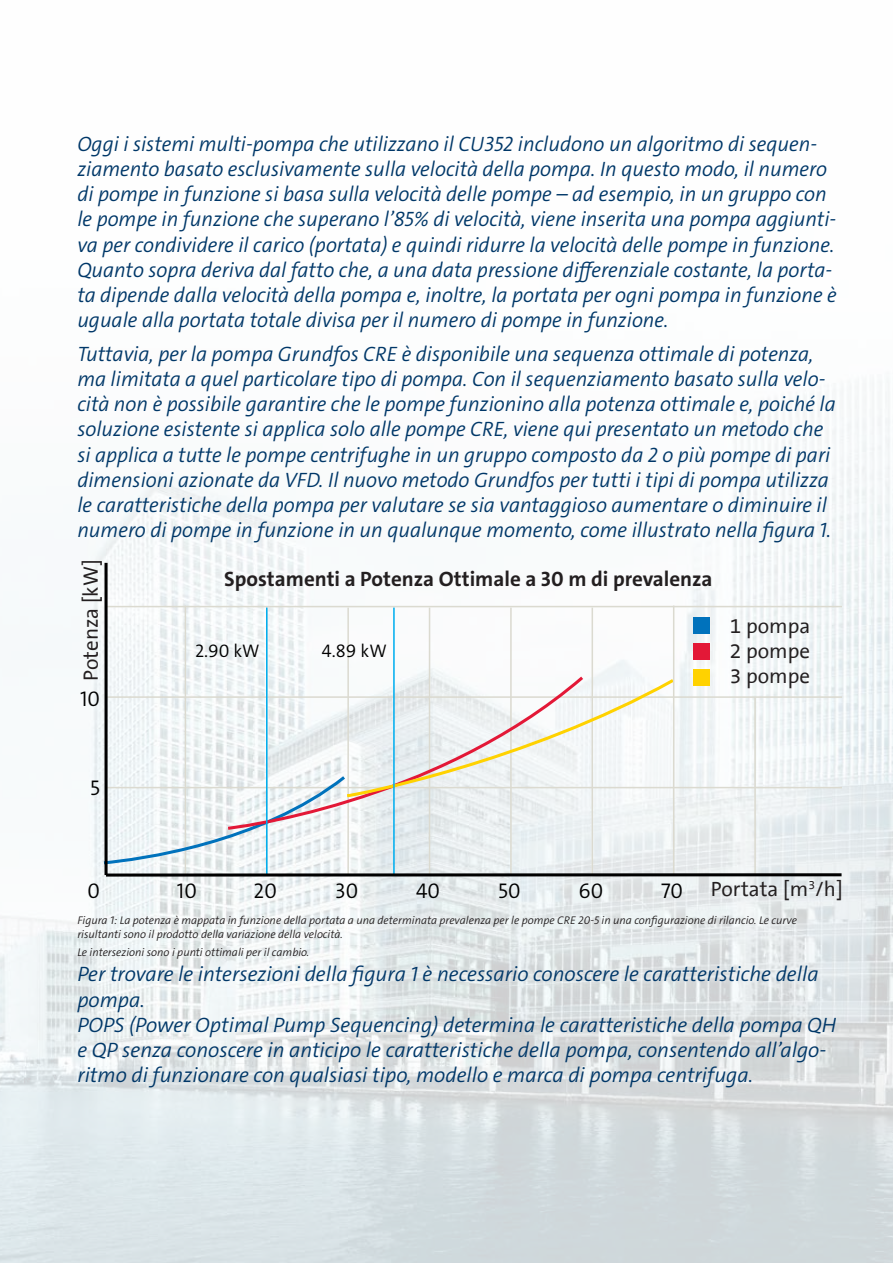
<style>
.page{position:relative;width:893px;height:1263px;background:#fff}
.page>*{position:absolute;margin:0;border:0;box-sizing:border-box;transform-origin:0 0}
.t1{font:21.3px "Grundfos The Sans V2 OT 4 SL";color:#000}
.t2{font:italic 300 21px/25.2px "Grundfos The Sans";color:#003768}
.t3{font:700 21px "Grundfos The Sans";color:#231f20}
.t4{font:21px "Grundfos The Sans";color:#231f20}
.t5{font:18.3px "Grundfos The Sans V2 OT 4 SL";color:#000}
.t6{font:italic 300 11.25px/13.5px "Grundfos The Sans";color:#231f20}
</style>
<div class="page">
<img style="left:0;top:380px;width:893px;height:883px">
<hr style="left:105px;top:787px;width:737px;height:1px;background:#dbdad0">
<hr style="left:105px;top:696px;width:737px;height:2px;background:#dbdad0">
<hr style="left:105px;top:606px;width:737px;height:1px;background:#dbdad0">
<hr style="left:185px;top:605px;width:1px;height:270px;background:#dbdad0">
<hr style="left:347px;top:608px;width:2px;height:267px;background:#dbdad0">
<hr style="left:429px;top:608px;width:1px;height:267px;background:#dbdad0">
<hr style="left:510px;top:608px;width:2px;height:267px;background:#dbdad0">
<hr style="left:592px;top:608px;width:1px;height:267px;background:#dbdad0">
<hr style="left:754px;top:698px;width:2px;height:177px;background:#dbdad0">
<svg style="left:101px;top:676px;width:576px;height:190px"></svg>
<hr style="left:266px;top:608px;width:2px;height:267px;background:#00aeef">
<hr style="left:393px;top:608px;width:2px;height:267px;background:#00aeef">
<hr style="left:673px;top:605px;width:1px;height:270px;background:#dbdad0">
<hr style="left:105px;top:563px;width:3px;height:312px;background:#000">
<hr style="left:106px;top:873px;width:735px;height:3px;background:#000">
<div style="left:693px;top:618px;width:16px;height:16px;background:#0072bc"></div>
<div style="left:693px;top:644px;width:16px;height:16px;background:#e31837"></div>
<div style="left:693px;top:670px;width:16px;height:16px;background:#ffd200"></div>
<p class="t2" style="left:77px;top:131px;width:761px">Oggi i sistemi multi-pompa che utilizzano il CU352 includono un algoritmo di sequen&shy;ziamento basato esclusivamente sulla velocità della pompa. In questo modo, il numero di pompe in funzione si basa sulla velocità delle pompe – ad esempio, in un gruppo con le pompe in funzione che superano l’85% di velocità, viene inserita una pompa aggiunti&shy;va per condividere il carico (portata) e quindi ridurre la velocità delle pompe in funzione.<br>Quanto sopra deriva dal fatto che, a una data pressione differenziale costante, la porta&shy;ta dipende dalla velocità della pompa e, inoltre, la portata per ogni pompa in funzione è uguale alla portata totale divisa per il numero di pompe in funzione.</p>
<p class="t2" style="left:77px;top:341px;width:760px">Tuttavia, per la pompa Grundfos CRE è disponibile una sequenza ottimale di potenza, ma limitata a quel particolare tipo di pompa. Con il sequenziamento basato sulla velo&shy;cità non è possibile garantire che le pompe funzionino alla potenza ottimale e, poiché la soluzione esistente si applica solo alle pompe CRE, viene qui presentato un metodo che si applica a tutte le pompe centrifughe in un gruppo composto da 2 o più pompe di pari dimensioni azionate da VFD. Il nuovo metodo Grundfos per tutti i tipi di pompa utilizza le caratteristiche della pompa per valutare se sia vantaggioso aumentare o diminuire il numero di pompe in funzione in un qualunque momento, come illustrato nella figura 1.</p>
<p class="t4" style="left:80px;top:681px;width:123px;rotate:-90deg">Potenza [kW]</p>
<p class="t1" style="left:80px;top:685px;width:21px">10</p>
<p class="t1" style="left:90px;top:774px;width:11px">5</p>
<p class="t1" style="left:87px;top:877px;width:14px">0</p>
<p class="t3" style="left:224px;top:566px;width:490px">Spostamenti a Potenza Ottimale a 30 m di prevalenza</p>
<p class="t5" style="left:195px;top:639px;width:66px">2.90 kW</p>
<p class="t5" style="left:322px;top:639px;width:66px">4.89 kW</p>
<p class="t4" style="left:730px;top:615px;width:82px">1 pompa</p>
<p class="t4" style="left:730px;top:640px;width:82px">2 pompe</p>
<p class="t4" style="left:730px;top:665px;width:82px">3 pompe</p>
<p class="t1" style="left:177px;top:877px;width:21px">10</p>
<p class="t1" style="left:254px;top:877px;width:25px">20</p>
<p class="t1" style="left:335px;top:877px;width:25px">30</p>
<p class="t1" style="left:416px;top:877px;width:25px">40</p>
<p class="t1" style="left:498px;top:877px;width:24px">50</p>
<p class="t1" style="left:578px;top:877px;width:26px">60</p>
<p class="t1" style="left:661px;top:877px;width:23px">70</p>
<p class="t4" style="left:711px;top:878px;width:133px">Portata [m<sup>3</sup>/h]</p>
<p class="t6" style="left:77px;top:914px;width:721px">Figura 1: La potenza è mappata in funzione della portata a una determinata prevalenza per le pompe CRE 20-5 in una configurazione di rilancio. Le curve risultanti sono il prodotto della variazione della velocità.</p>
<p class="t6" style="left:77px;top:945px;width:234px">Le intersezioni sono i punti ottimali per il cambio.</p>
<p class="t2" style="left:77px;top:962px;width:743px">Per trovare le intersezioni della figura 1 è necessario conoscere le caratteristiche della pompa.</p>
<p class="t2" style="left:77px;top:1012px;width:760px">POPS (Power Optimal Pump Sequencing) determina le caratteristiche della pompa QH e QP senza conoscere in anticipo le caratteristiche della pompa, consentendo all’algo&shy;ritmo di funzionare con qualsiasi tipo, modello e marca di pompa centrifuga.</p>
</div>
